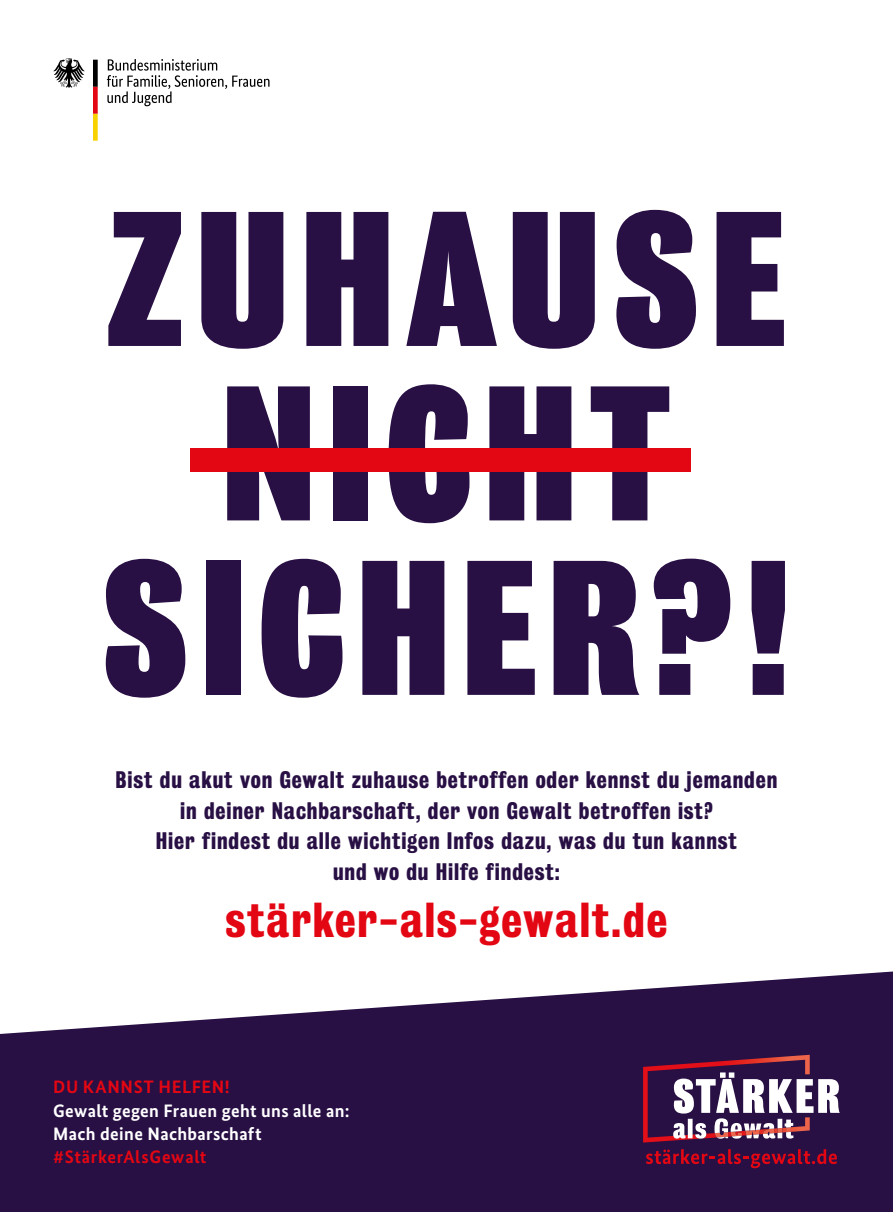
<style>
.page{position:relative;width:893px;height:1212px;background:#fff}
.page>*{position:absolute;margin:0;border:0;box-sizing:border-box;transform-origin:0 0}
.t1{font:900 174.45px/174.4px "Bureau Grot Condensed";letter-spacing:.07em;color:#280f44;text-align:center}
.t2{font:700 44.7px "Bureau Grot Condensed";letter-spacing:.04em;color:#e30613}
.t3{font:700 21.75px/30.6px "Bureau Grot Condensed";letter-spacing:.04em;color:#280f44;text-align:center}
.t4{font:700 18px/23.4px "Bundes Sans";letter-spacing:.02em;color:#fff}
.t5{font:700 18px "Bundes Sans";letter-spacing:.035em;color:#e30613}
</style>
<div class="page">
<svg style="left:107px;top:59px;width:162px;height:47px"></svg>
<svg style="left:53px;top:58px;width:32px;height:30px"></svg>
<svg style="left:93px;top:60px;width:5px;height:81px"></svg>
<svg style="left:0;top:971px;width:893px;height:241px;background:#47315f"></svg>
<div style="left:190px;top:448px;width:501px;height:24px;background:#e30613"></div>
<svg style="left:646px;top:1149px;width:191px;height:19px;background:#5c0c36"></svg>
<svg style="left:643px;top:1055px;width:197px;height:87px"></svg>
<h1 class="t1" style="left:102px;top:195px;width:691px">ZUHAUSE<br>NICHT<br>SICHER?!</h1>
<p class="t3" style="left:116px;top:765px;width:663px">Bist du akut von Gewalt zuhause betroffen oder kennst du jemanden in deiner Nachbarschaft, der von Gewalt betroffen ist?<br>Hier findest du alle wichtigen Infos dazu, was du tun kannst<br>und wo du Hilfe findest:</p>
<h2 class="t2" style="left:226px;top:894px;width:443px">stärker-als-gewalt.de</h2>
<p class="t5" style="left:53px;top:1076px;width:178px">DU KANNST HELFEN!</p>
<p class="t4" style="left:53px;top:1098px;width:298px">Gewalt gegen Frauen geht uns alle an:<br>Mach deine Nachbarschaft</p>
<p class="t5" style="left:53px;top:1146px;width:155px">#StärkerAlsGewalt</p>
</div>
